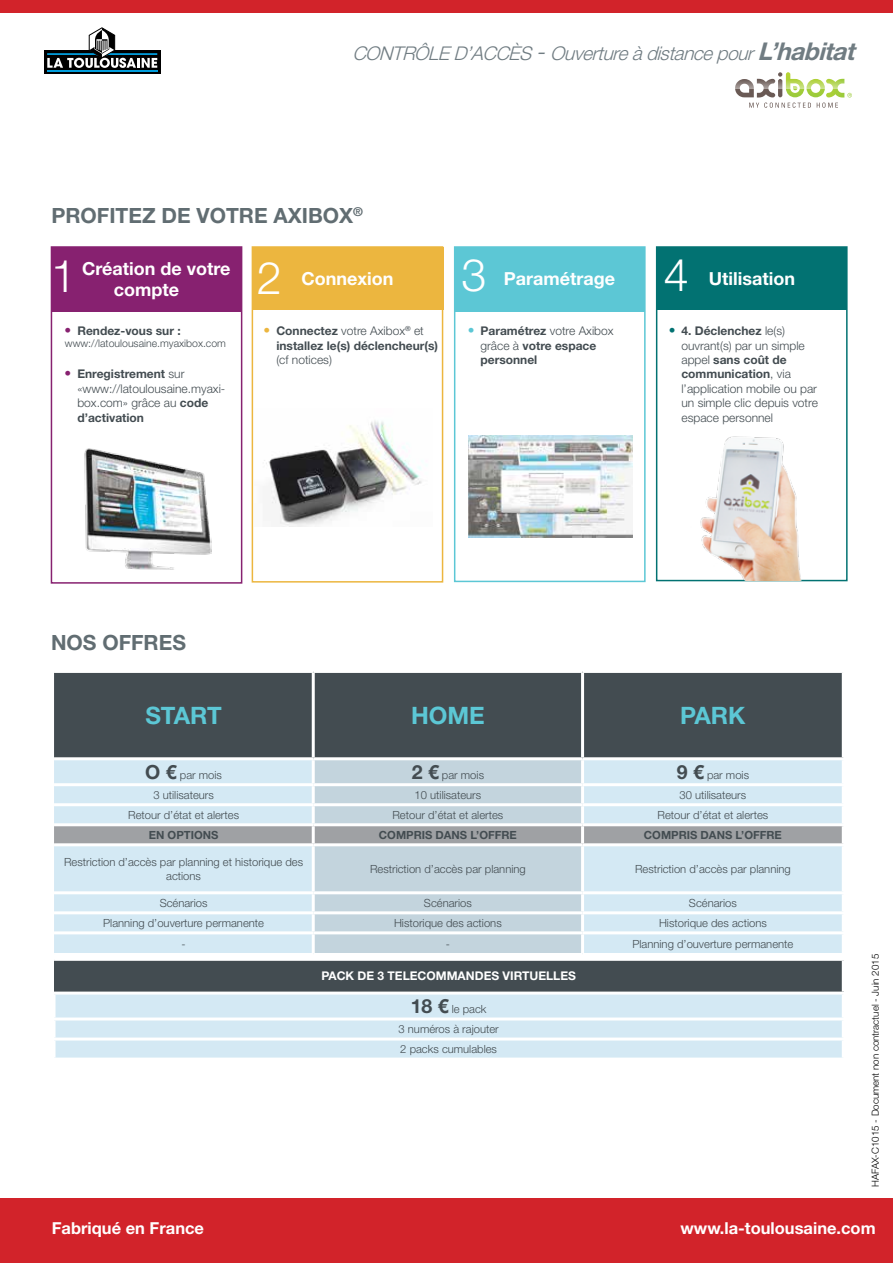
<style>
.page{position:relative;width:893px;height:1263px;background:#fff}
.page>*{position:absolute;margin:0;border:0;box-sizing:border-box;transform-origin:0 0}
.t1{font:300 45px "Helvetica Neue LT Std";color:#fff}
.t2{font:700 24px "Helvetica Neue LT Std";color:#5cc7d5}
.t3{font:700 21px "Helvetica Neue LT Std";color:#616d72}
.t4{font:italic 300 18.9px "Helvetica Neue LT Std";color:#707c82}
.t5{font:700 18px "Helvetica Neue LT Std";color:#fff}
.t6{font:700 16.5px "Helvetica Neue LT Std";color:#fff}
.t7{font:300 12px/14.4px "Helvetica Neue LT Std";color:#434c51}
.t8{font:700 12px/14.4px "Helvetica Neue LT Std";color:#434c51}
.t9{font:700 12px "Helvetica Neue LT Std";color:#fff}
.t10{font:300 11.25px/20.1px "Helvetica Neue LT Std";color:#434c51;text-align:center}
.t11{font:700 11.25px "Helvetica Neue LT Std";color:#434c51}
.t12{font:300 10.5px "Helvetica Neue LT Std";color:#434c51}
.t13{font:300 9.75px "Helvetica Neue LT Std";color:#000}
.s1{font-size:24.3px}
.s2{font-weight:700;font-size:24.45px}
.s3{font-weight:300;font-size:13.5px;color:#872170}
.s4{font-size:13.5px;color:#872170}
.s5{font-weight:700}
.s6{font-weight:300;font-size:13.5px;color:#ecb63f}
.s7{font-weight:300}
.s8{font-weight:300;font-size:13.5px;color:#5cc7d5}
.s9{font-size:13.5px;color:#027272}
.s10{font-weight:700;font-size:19.5px}
</style>
<div class="page">
<div style="left:0;top:0;width:893px;height:13px;background:#d2232a"></div>
<div style="left:0;top:1198px;width:893px;height:65px;background:#d2232a"></div>
<div style="left:44px;top:51px;width:116px;height:23px;background:#000"></div>
<hr style="left:47px;top:70px;width:110px;height:2px;background:#009ddc">
<svg style="left:47px;top:28px;width:110px;height:40px"></svg>
<svg style="left:735px;top:88px;width:117px;height:20px"></svg>
<svg style="left:735px;top:72px;width:110px;height:16px"></svg>
<svg style="left:54px;top:671px;width:790px;height:283px;background:#a6b4bb"></svg>
<div style="left:54px;top:959px;width:789px;height:34px;background:#434c51"></div>
<div style="left:56px;top:994px;width:786px;height:63px;background:#d4e9f4"></div>
<hr style="left:54px;top:958px;width:791px;height:3px;background:#fff">
<hr style="left:842px;top:961px;width:3px;height:30px;background:#fff">
<hr style="left:53px;top:1017px;width:792px;height:3px;background:#fff">
<hr style="left:53px;top:1037px;width:792px;height:3px;background:#fff">
<hr style="left:53px;top:991px;width:792px;height:3px;background:#fff">
<div style="left:51px;top:246px;width:191px;height:338px;border:2px solid #872170"></div>
<div style="left:252px;top:246px;width:191px;height:337px;border:2px solid #ecb63f"></div>
<div style="left:454px;top:246px;width:192px;height:336px;border:2px solid #5cc7d5"></div>
<div style="left:656px;top:246px;width:192px;height:335px;border:2px solid #027272"></div>
<div style="left:51px;top:247px;width:190px;height:64px;background:#872170"></div>
<div style="left:657px;top:247px;width:190px;height:63px;background:#027272"></div>
<div style="left:455px;top:247px;width:189px;height:64px;background:#5cc7d5"></div>
<div style="left:252px;top:247px;width:191px;height:63px;background:#ecb63f"></div>
<img style="left:264px;top:421px;width:158px;height:106px">
<img style="left:469px;top:436px;width:164px;height:102px">
<img style="left:682px;top:436px;width:146px;height:144px">
<img style="left:84px;top:448px;width:128px;height:122px">
<h3 class="t4" style="left:352px;top:42px;width:511px">CONTRÔLED’ACCÈS<span class="s1">-</span>Ouvertureàdistancepour<span class="s2">L’habitat</span></h3>
<h3 class="t3" style="left:51px;top:203px;width:313px">PROFITEZ DE VOTRE AXIBOX<sup>®</sup></h3>
<h1 class="t1" style="left:51px;top:248px;width:27px">1</h1>
<h3 class="t5" style="left:82px;top:257px;width:150px">Création de votre</h3>
<h3 class="t5" style="left:114px;top:279px;width:67px">compte</h3>
<p class="t8" style="left:65px;top:323px;width:118px"><span class="s3">•</span> Rendez-vous sur :</p>
<p class="t7" style="left:77px;top:367px;width:150px;text-indent:-13px"><span class="s4">•</span> <span class="s5">Enregistrement</span> sur «www://latoulousaine.myaxi&shy;box.com» grâce au <span class="s5">code d’activation</span></p>
<p class="t12" style="left:65px;top:337px;width:163px">www://latoulousaine.myaxibox.com</p>
<h1 class="t1" style="left:461px;top:248px;width:27px">3</h1>
<h1 class="t1" style="left:664px;top:248px;width:27px">4</h1>
<h1 class="t1" style="left:257px;top:250px;width:27px">2</h1>
<h3 class="t5" style="left:302px;top:267px;width:93px">Connexion</h3>
<h3 class="t5" style="left:504px;top:268px;width:113px">Paramétrage</h3>
<h3 class="t5" style="left:709px;top:267px;width:88px">Utilisation</h3>
<p class="t8" style="left:276px;top:323px;width:163px;text-indent:-13px"><span class="s6">•</span> Connectez <span class="s7">votre Axibox</span><sup>®</sup> <span class="s7">et </span>installez le(s) déclencheur(s)</p>
<p class="t7" style="left:276px;top:352px;width:57px">(cf notices)</p>
<p class="t8" style="left:480px;top:323px;width:135px;text-indent:-13px"><span class="s8">•</span> Paramétrez <span class="s7">votre Axibox grâce à</span> votre espace personnel</p>
<p class="t7" style="left:681px;top:323px;width:138px;text-indent:-13px"><span class="s9">•</span> <span class="s5">4. Déclenchez</span> le(s) ouvrant(s) par un simple appel <span class="s5">sans coût de communication</span>, via l’application mobile ou par un simple clic depuis votre espace personnel</p>
<h3 class="t3" style="left:51px;top:629px;width:137px">NOS OFFRES</h3>
<h2 class="t2" style="left:145px;top:700px;width:78px">START</h2>
<h2 class="t2" style="left:411px;top:700px;width:75px">HOME</h2>
<h2 class="t2" style="left:680px;top:700px;width:67px">PARK</h2>
<p class="t10" style="left:145px;top:764px;width:78px"><span class="s10">O €</span> par mois</p>
<p class="t10" style="left:412px;top:764px;width:74px"><span class="s10">2 €</span> par mois</p>
<p class="t10" style="left:677px;top:764px;width:74px"><span class="s10">9 €</span> par mois</p>
<p class="t10" style="left:153px;top:784px;width:62px">3 utilisateurs</p>
<p class="t10" style="left:415px;top:784px;width:68px">10 utilisateurs</p>
<p class="t10" style="left:680px;top:784px;width:68px">30 utilisateurs</p>
<p class="t10" style="left:128px;top:804px;width:112px">Retour d’état et alertes</p>
<p class="t10" style="left:392px;top:804px;width:112px">Retour d’état et alertes</p>
<p class="t10" style="left:657px;top:804px;width:112px">Retour d’état et alertes</p>
<p class="t11" style="left:149px;top:828px;width:71px">EN OPTIONS</p>
<p class="t11" style="left:379px;top:828px;width:139px">COMPRIS DANS L’OFFRE</p>
<p class="t11" style="left:644px;top:828px;width:139px">COMPRIS DANS L’OFFRE</p>
<p class="t10" style="left:64px;top:855px;width:241px;line-height:13.5px">Restriction d’accès par planning et historique des actions</p>
<p class="t10" style="left:370px;top:858px;width:157px">Restriction d’accès par planning</p>
<p class="t10" style="left:635px;top:858px;width:157px">Restriction d’accès par planning</p>
<p class="t10" style="left:160px;top:892px;width:49px">Scénarios</p>
<p class="t10" style="left:424px;top:892px;width:49px">Scénarios</p>
<p class="t10" style="left:689px;top:892px;width:49px">Scénarios</p>
<p class="t10" style="left:103px;top:913px;width:162px">Planning d’ouverture permanente</p>
<p class="t10" style="left:394px;top:913px;width:109px">Historique des actions</p>
<p class="t10" style="left:659px;top:913px;width:109px">Historique des actions</p>
<p class="t10" style="left:182px;top:933px;width:6px">-</p>
<p class="t10" style="left:446px;top:933px;width:6px">-</p>
<p class="t10" style="left:632px;top:933px;width:162px">Planning d’ouverture permanente</p>
<p class="t9" style="left:321px;top:969px;width:256px">PACK DE 3 TELECOMMANDES VIRTUELLES</p>
<p class="t10" style="left:399px;top:999px;width:102px"><span class="s10">18 €</span> le pack<br>3 numéros à rajouter<br>2 packs cumulables</p>
<p class="t13" style="left:869px;top:1187px;width:234px;rotate:-90deg">HAFAX-C1015 - Document non contractuel - Juin 2015</p>
<h3 class="t6" style="left:52px;top:1218px;width:154px">Fabriqué en France</h3>
<h3 class="t6" style="left:680px;top:1218px;width:197px">www.la-toulousaine.com</h3>
</div>
